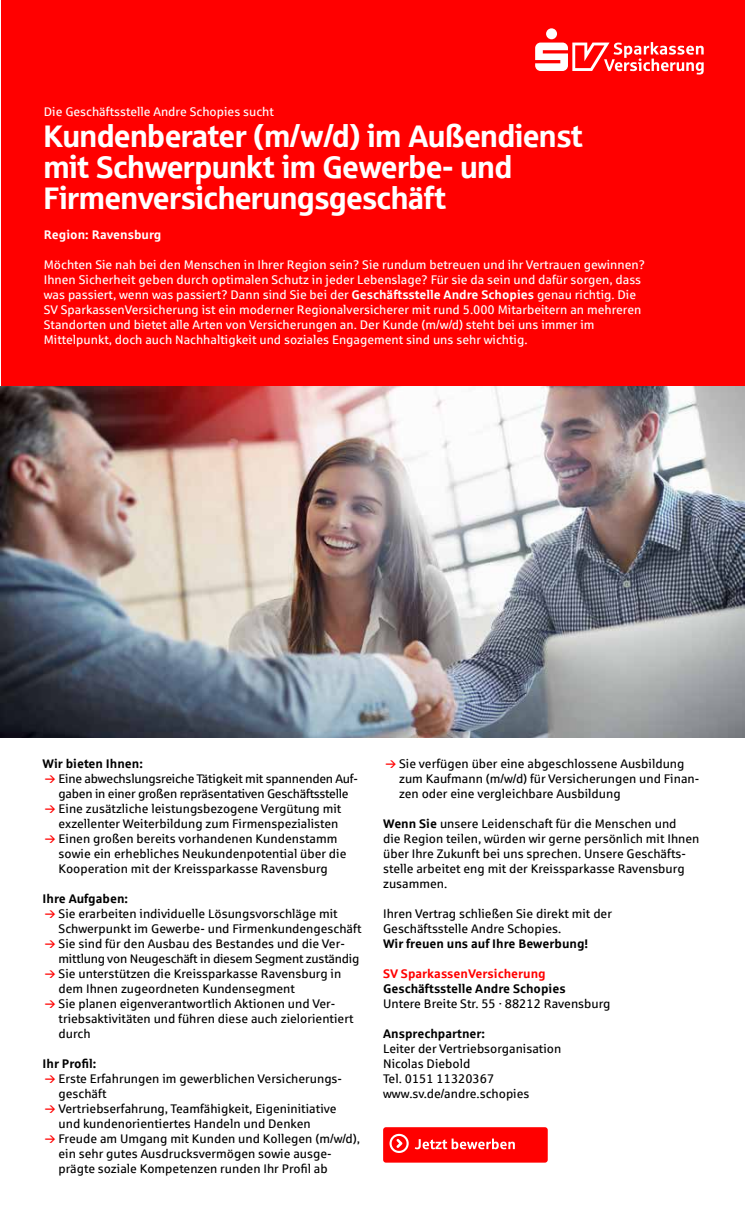
<style>
.page{position:relative;width:745px;height:1205px;background:#fff}
.page>*{position:absolute;margin:0;border:0;box-sizing:border-box;transform-origin:0 0}
.t1{font:31.25px/31.2px "Sparkasse Head";color:#fff}
.t2{font:12.5px/15px "Sparkasse Rg";color:#000}
.t3{font:12.5px/15px "Sparkasse Rg";color:#fff}
.t4{font:700 12.5px "Sparkasse Rg";color:#000}
.t5{font:700 12.5px "Sparkasse Rg";color:#f00}
.t6{font:700 12.5px "Sparkasse Rg";color:#fff}
.s1{font-weight:700}
</style>
<div class="page">
<div style="left:1px;top:0;width:743px;height:387px;background:#f00"></div>
<div style="left:545px;top:28px;width:11px;height:11px;background:#fff;border-radius:50%"></div>
<svg style="left:535px;top:42px;width:168px;height:33px"></svg>
<img style="left:0;top:387px;width:744px;height:351px">
<div style="left:383px;top:1127px;width:164px;height:35px;background:#f00;border-radius:3px"></div>
<svg style="left:389px;top:1134px;width:19px;height:19px"></svg>
<svg style="left:414px;top:1138px;width:100px;height:11px"></svg>
<p class="t3" style="left:44px;top:103px;width:231px">Die Geschäftsstelle Andre Schopies sucht</p>
<h1 class="t1" style="left:44px;top:119px;width:540px">Kundenberater (m/w/d) im Außendienst mit Schwerpunkt im Gewerbe- und<br>Firmenversicherungsgeschäft</h1>
<p class="t6" style="left:44px;top:227px;width:119px">Region: Ravensburg</p>
<p class="t3" style="left:44px;top:257px;width:602px">Möchten Sie nah bei den Menschen in Ihrer Region sein? Sie rundum betreuen und ihr Vertrauen gewinnen?<br>Ihnen Sicherheit geben durch optimalen Schutz in jeder Lebenslage? Für sie da sein und dafür sorgen, dass was passiert, wenn was passiert? Dann sind Sie bei der <span class="s1">Geschäftsstelle Andre Schopies</span> genau richtig. Die SV SparkassenVersicherung ist ein moderner Regionalversicherer mit rund 5.000 Mitarbeitern an mehreren Standorten und bietet alle Arten von Versicherungen an. Der Kunde (m/w/d) steht bei uns immer im Mittelpunkt, doch auch Nachhaltigkeit und soziales Engagement sind uns sehr wichtig.</p>
<p class="t4" style="left:43px;top:755px;width:102px">Wir bieten Ihnen:</p>
<p class="t2" style="left:58px;top:770px;width:301px">Eine abwechslungsreiche Tätigkeit mit spannenden Auf&shy;gaben in einer großen repräsentativen Geschäftsstelle Eine zusätzliche leistungsbezogene Vergütung mit exzellenter Weiterbildung zum Firmenspezialisten Einen großen bereits vorhandenen Kundenstamm sowie ein erhebliches Neukundenpotential über die Kooperation mit der Kreissparkasse Ravensburg</p>
<p class="t4" style="left:43px;top:890px;width:87px">Ihre Aufgaben:</p>
<p class="t2" style="left:58px;top:905px;width:304px">Sie erarbeiten individuelle Lösungsvorschläge mit Schwerpunkt im Gewerbe- und Firmenkundengeschäft Sie sind für den Ausbau des Bestandes und die Ver&shy;mittlung von Neugeschäft in diesem Segment zuständig Sie unterstützen die Kreissparkasse Ravensburg in dem Ihnen zugeordneten Kundensegment<br>Sie planen eigenverantwortlich Aktionen und Ver&shy;triebsaktivitäten und führen diese auch zielorientiert durch</p>
<p class="t4" style="left:43px;top:1055px;width:55px">Ihr Profil:</p>
<p class="t2" style="left:58px;top:1070px;width:303px">Erste Erfahrungen im gewerblichen Versicherungs&shy;geschäft<br>Vertriebserfahrung, Teamfähigkeit, Eigeninitiative und kundenorientiertes Handeln und Denken<br>Freude am Umgang mit Kunden und Kollegen (m/w/d), ein sehr gutes Ausdrucksvermögen sowie ausge&shy;prägte soziale Kompetenzen runden Ihr Profil ab</p>
<p class="t2" style="left:399px;top:755px;width:301px">Sie verfügen über eine abgeschlossene Ausbildung zum Kaufmann (m/w/d) für Versicherungen und Finan&shy;zen oder eine vergleichbare Ausbildung</p>
<p class="t2" style="left:383px;top:815px;width:318px"><span class="s1">Wenn Sie</span> unsere Leidenschaft für die Menschen und<br>die Region teilen, würden wir gerne persönlich mit Ihnen über Ihre Zukunft bei uns sprechen. Unsere Geschäfts&shy;stelle arbeitet eng mit der Kreissparkasse Ravensburg zusammen.</p>
<p class="t2" style="left:383px;top:905px;width:230px">Ihren Vertrag schließen Sie direkt mit der<br>Geschäftsstelle Andre Schopies.</p>
<p class="t4" style="left:383px;top:935px;width:206px">Wir freuen uns auf Ihre Bewerbung!</p>
<p class="t5" style="left:383px;top:965px;width:164px">SV SparkassenVersicherung</p>
<p class="t4" style="left:383px;top:980px;width:184px">Geschäftsstelle Andre Schopies</p>
<p class="t2" style="left:383px;top:995px;width:229px">Untere Breite Str. 55 · 88212 Ravensburg</p>
<p class="t4" style="left:383px;top:1025px;width:103px">Ansprechpartner:</p>
<p class="t2" style="left:383px;top:1040px;width:180px">Leiter der Vertriebsorganisation<br>Nicolas Diebold<br>Tel. 0151 11320367 www.sv.de/andre.schopies</p>
</div>
